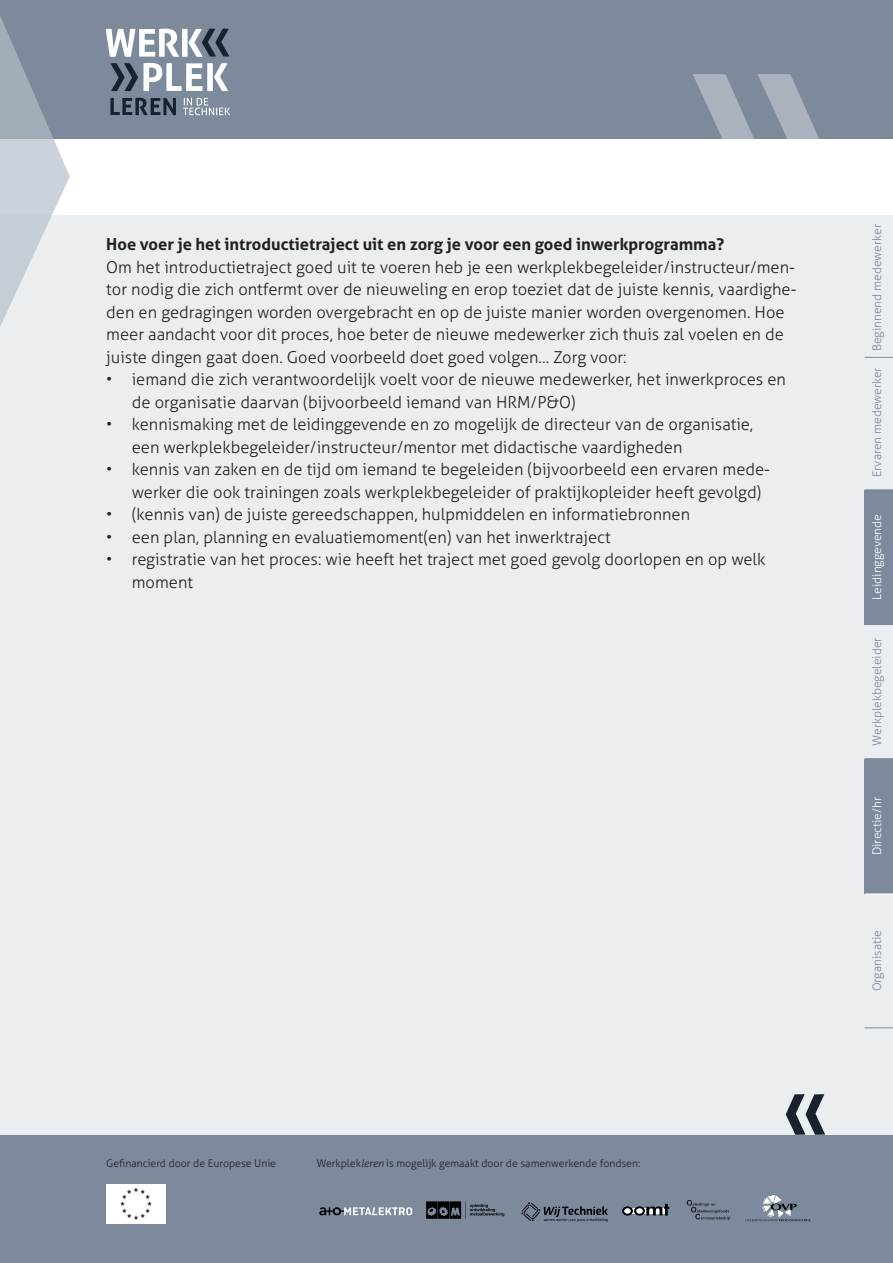
<style>
.page{position:relative;width:893px;height:1263px;background:#fff}
.page>*{position:absolute;margin:0;border:0;box-sizing:border-box;transform-origin:0 0}
.t1{font:300 16.5px/22.5px "Aller";color:#231f20}
.t2{font:700 16.5px "Aller";color:#231f20}
.t3{font:300 12px "Aller";color:#7c8a9b}
.t4{font:300 12px "Aller";color:#fff}
.t5{font:300 10.5px "Aller";color:#231f20}
.t6{font:300 9.6px "Aller";letter-spacing:.03em;color:#000}
.s1{font-style:italic}
</style>
<div class="page">
<div style="left:0;top:1134px;width:893px;height:129px;background:#7c8a9b"></div>
<div style="left:0;top:215px;width:893px;height:919px;background:#ebeef1"></div>
<div style="left:0;top:0;width:893px;height:138px;background:#7c8a9b"></div>
<svg style="left:693px;top:74px;width:126px;height:64px"></svg>
<svg style="left:0;top:16px;width:70px;height:311px"></svg>
<svg style="left:786px;top:1094px;width:39px;height:40px"></svg>
<img style="left:107px;top:1184px;width:59px;height:39px">
<svg style="left:426px;top:1201px;width:78px;height:18px"></svg>
<svg style="left:687px;top:1200px;width:43px;height:20px"></svg>
<svg style="left:622px;top:1204px;width:47px;height:11px"></svg>
<svg style="left:521px;top:1202px;width:87px;height:20px"></svg>
<svg style="left:745px;top:1195px;width:65px;height:26px"></svg>
<svg style="left:319px;top:1207px;width:93px;height:8px"></svg>
<div style="left:865px;top:759px;width:28px;height:134px;background:#7c8a9b"></div>
<div style="left:865px;top:490px;width:28px;height:135px;background:#7c8a9b"></div>
<svg style="left:865px;top:1027px;width:28px;height:1px"></svg>
<svg style="left:865px;top:758px;width:28px;height:1px"></svg>
<svg style="left:865px;top:357px;width:28px;height:1px"></svg>
<svg style="left:110px;top:98px;width:66px;height:17px"></svg>
<svg style="left:110px;top:63px;width:118px;height:28px"></svg>
<svg style="left:106px;top:29px;width:123px;height:28px"></svg>
<svg style="left:183px;top:98px;width:47px;height:17px"></svg>
<p class="t2" style="left:106px;top:234px;width:619px">Hoe voer je het introductietraject uit en zorg je voor een goed inwerkprogramma?</p>
<p class="t1" style="left:106px;top:256px;width:692px">Om het introductietraject goed uit te voeren heb je een werkplekbegeleider/instructeur/men&shy;tor nodig die zich ontfermt over de nieuweling en erop toeziet dat de juiste kennis, vaardighe&shy;den en gedragingen worden overgebracht en op de juiste manier worden overgenomen. Hoe meer aandacht voor dit proces, hoe beter de nieuwe medewerker zich thuis zal voelen en de juiste dingen gaat doen. Goed voorbeeld doet goed volgen… Zorg voor:</p>
<p class="t1" style="left:132px;top:368px;width:656px;text-indent:-26px">• iemand die zich verantwoordelijk voelt voor de nieuwe medewerker, het inwerkproces en de organisatie daarvan (bijvoorbeeld iemand van HRM/P&amp;O)</p>
<p class="t1" style="left:106px;top:413px;width:648px">• kennismaking met de leidinggevende en zo mogelijk de directeur van de organisatie,</p>
<p class="t1" style="left:106px;top:436px;width:578px">● een werkplekbegeleider/instructeur/mentor met didactische vaardigheden</p>
<p class="t1" style="left:132px;top:458px;width:640px;text-indent:-26px">• kennis van zaken en de tijd om iemand te begeleiden (bijvoorbeeld een ervaren mede&shy;werker die ook trainingen zoals werkplekbegeleider of praktijkopleider heeft gevolgd)</p>
<p class="t1" style="left:106px;top:503px;width:585px">• (kennis van) de juiste gereedschappen, hulpmiddelen en informatiebronnen</p>
<p class="t1" style="left:106px;top:526px;width:506px">• een plan, planning en evaluatiemoment(en) van het inwerktraject</p>
<p class="t1" style="left:132px;top:548px;width:635px;text-indent:-26px">• registratie van het proces: wie heeft het traject met goed gevolg doorlopen en op welk moment</p>
<p class="t6" style="left:107px;top:1155px;width:165px">Gefinancierd door de Europese Unie</p>
<p class="t6" style="left:319px;top:1155px;width:314px">Werkplek<span class="s1">leren</span> is mogelijk gemaakt door de samenwerkende fondsen:</p>
<p class="t5" style="left:106px;top:1157px;width:171px">Gefinancierd door de Europese Unie</p>
<p class="t5" style="left:317px;top:1157px;width:325px">Werkplek<span class="s1">leren</span> is mogelijk gemaakt door de samenwerkende fondsen:</p>
<p class="t3" style="left:870px;top:351px;width:128px;rotate:-90deg">Beginnend medewerker</p>
<p class="t3" style="left:870px;top:477px;width:112px;rotate:-90deg">Ervaren medewerker</p>
<p class="t4" style="left:870px;top:600px;width:87px;rotate:-90deg">Leidinggevende</p>
<p class="t3" style="left:870px;top:746px;width:110px;rotate:-90deg">Werkplekbegeleider</p>
<p class="t4" style="left:870px;top:855px;width:60px;rotate:-90deg">Directie/hr</p>
<p class="t3" style="left:870px;top:991px;width:63px;rotate:-90deg">Organisatie</p>
</div>
